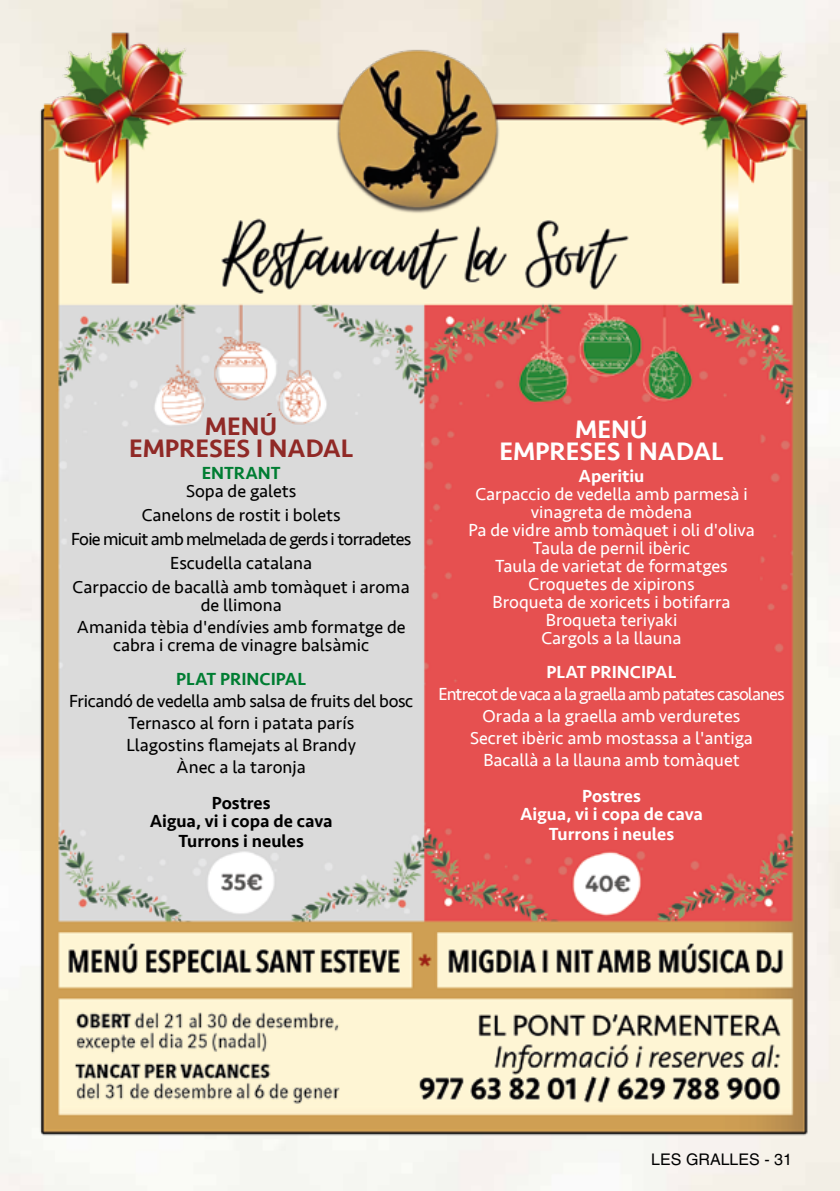
<style>
.page{position:relative;width:840px;height:1191px;background:#fff}
.page>*{position:absolute;margin:0;border:0;box-sizing:border-box;transform-origin:0 0}
.t1{font:500 26px/22px "Seravek";color:#902926;text-align:center}
.t2{font:500 26px/22px "Seravek";color:#fff;text-align:center}
.t3{font:18px/18px "Seravek";color:#fff;text-align:center}
.t4{font:18px/24px "Seravek";color:#000;text-align:center}
.t5{font:500 18px/18px "Seravek";color:#fff;text-align:center}
.t6{font:500 18px/18px "Seravek";color:#000;text-align:center}
.t7{font:500 18px "Seravek";color:#007d32}
.t8{font:16px "Helvetica";color:#000}
</style>
<div class="page">
<img style="left:21px;top:4px;width:807px;height:1152px">
<h1 class="t1" style="left:129px;top:416px;width:226px">MENÚ<br>EMPRESES I NADAL</h1>
<p class="t7" style="left:201px;top:462px;width:80px">ENTRANT</p>
<p class="t4" style="left:71px;top:479px;width:341px">Sopa de galets<br>Canelons de rostit i bolets<br>Foie micuit amb melmelada de gerds i torradetes<br>Escudella catalana<br>Carpaccio de bacallà amb tomàquet i aroma</p>
<p class="t4" style="left:77px;top:594px;width:330px;line-height:22px">de llimona<br>Amanida tèbia d'endívies amb formatge de</p>
<p class="t4" style="left:113px;top:633px;width:257px">cabra i crema de vinagre balsàmic</p>
<p class="t7" style="left:176px;top:668px;width:131px">PLAT PRINCIPAL</p>
<p class="t4" style="left:69px;top:690px;width:345px;line-height:22px">Fricandó de vedella amb salsa de fruits del bosc<br>Ternasco al forn i patata parís<br>Llagostins flamejats al Brandy<br>Ànec a la taronja</p>
<p class="t6" style="left:150px;top:794px;width:184px">Postres<br>Aigua, vi i copa de cava</p>
<p class="t6" style="left:178px;top:832px;width:127px">Turrons i neules</p>
<h1 class="t2" style="left:499px;top:418px;width:226px">MENÚ<br>EMPRESES I NADAL</h1>
<p class="t5" style="left:578px;top:467px;width:67px">Aperitiu</p>
<p class="t3" style="left:468px;top:485px;width:287px">Carpaccio de vedella amb parmesà i vinagreta de mòdena<br>Pa de vidre amb tomàquet i oli d'oliva<br>Taula de pernil ibèric<br>Taula de varietat de formatges<br>Croquetes de xipirons<br>Broqueta de xoricets i botifarra<br>Broqueta teriyaki<br>Cargols a la llauna</p>
<p class="t5" style="left:546px;top:663px;width:131px">PLAT PRINCIPAL</p>
<p class="t3" style="left:438px;top:683px;width:347px;line-height:22px">Entrecot de vaca a la graella amb patates casolanes Orada a la graella amb verduretes<br>Secret ibèric amb mostassa a l'antiga<br>Bacallà a la llauna amb tomàquet</p>
<p class="t5" style="left:519px;top:787px;width:184px">Postres<br>Aigua, vi i copa de cava</p>
<p class="t5" style="left:548px;top:825px;width:127px">Turrons i neules</p>
<p class="t8" style="left:653px;top:1149px;width:142px">LES GRALLES - 31</p>
<p class="t8" style="left:651px;top:1150px;width:142px">LES GRALLES - 31</p>
</div>
